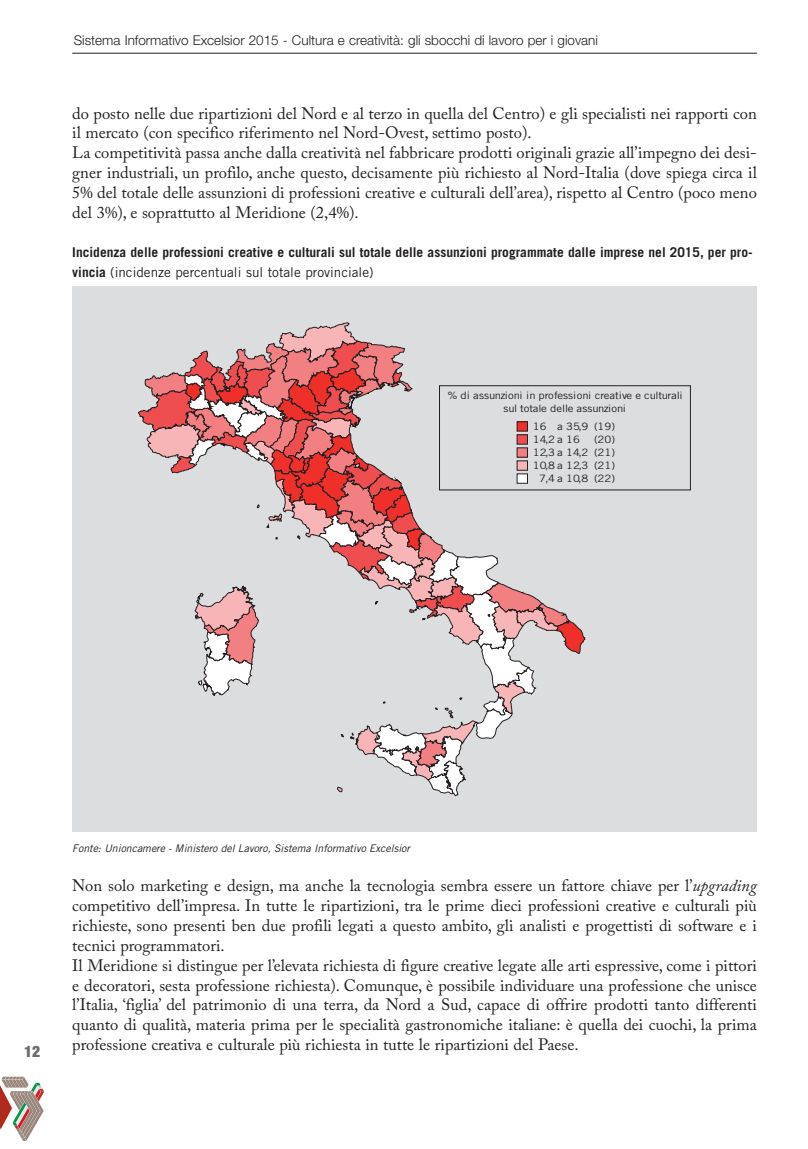
<style>
.page{position:relative;width:808px;height:1149px;background:#fff}
.page>*{position:absolute;margin:0;border:0;box-sizing:border-box;transform-origin:0 0}
.t1{font:16.5px/19.8px "Adobe Caslon Pro";color:#231f20}
.t2{font:900 condensed 15.75px "Helvetica Neue LT Std";color:#6c6d70}
.t3{font:700 13.5px/19.8px "Trade Gothic LT Std";color:#231f20}
.t4{font:300 13.5px "Helvetica Neue LT Std";color:#231f20}
.t5{font:italic 10.5px "Trade Gothic LT Std";color:#231f20}
.t6{font:10.2px/13px "Trade Gothic LT Std";letter-spacing:.005em;color:#231f20;text-align:center;scale:1.11 1}
.s1{font-weight:400}
.s2{font-style:italic}
</style>
<div class="page">
<hr style="left:72px;top:53px;width:685px;height:1px;background:#231f20">
<svg style="left:0;top:1076px;width:45px;height:64px"></svg>
<div style="left:72px;top:286px;width:685px;height:545px;background:#dcdddf"></div>
<svg style="left:138px;top:322px;width:447px;height:473px"></svg>
<div style="left:517px;top:421px;width:10px;height:10px;background:#ee2f2a"></div>
<div style="left:517px;top:421px;width:10px;height:10px;border:1px solid #231f20"></div>
<div style="left:517px;top:434px;width:10px;height:10px;background:#ef4e50"></div>
<div style="left:517px;top:434px;width:10px;height:10px;border:1px solid #231f20"></div>
<div style="left:517px;top:447px;width:10px;height:10px;background:#f27f82"></div>
<div style="left:517px;top:447px;width:10px;height:10px;border:1px solid #231f20"></div>
<div style="left:517px;top:460px;width:10px;height:10px;background:#f8b5b7"></div>
<div style="left:517px;top:473px;width:10px;height:10px;background:#fff"></div>
<div style="left:439px;top:385px;width:251px;height:105px;border:1px solid #231f20"></div>
<p class="t4" style="left:74px;top:36px;width:526px">Sistema Informativo Excelsior 2015 - Cultura e creatività: gli sbocchi di lavoro per i giovani</p>
<p class="t1" style="left:72px;top:105px;width:686px">do posto nelle due ripartizioni del Nord e al terzo in quella del Centro) e gli specialisti nei rapporti con il mercato (con specifico riferimento nel Nord-Ovest, settimo posto).<br>La competitività passa anche dalla creatività nel fabbricare prodotti originali grazie all’impegno dei desi&shy;gner industriali, un profilo, anche questo, decisamente più richiesto al Nord-Italia (dove spiega circa il 5% del totale delle assunzioni di professioni creative e culturali dell’area), rispetto al Centro (poco meno del 3%), e soprattutto al Meridione (2,4%).</p>
<p class="t3" style="left:72px;top:244px;width:682px">Incidenza delle professioni creative e culturali sul totale delle assunzioni programmate dalle imprese nel 2015, per pro&shy;vincia <span class="s1">(incidenze percentuali sul totale provinciale)</span></p>
<p class="t6" style="left:447px;top:389px;width:213px">% di assunzioni in professioni creative e culturali sul totale delle assunzioni</p>
<p class="t6" style="left:533px;top:420px;width:76px;text-align:left">16 a 35,9 (19)<br>14,2 a 16</p>
<p class="t6" style="left:533px;top:433px;width:76px;text-align:right">(20)<br>12,3 a 14,2 (21)<br>10,8 a 12,3 (21)<br>7,4 a 10,8 (22)</p>
<p class="t2" style="left:24px;top:1045px;width:18px">12</p>
<p class="t5" style="left:72px;top:844px;width:339px">Fonte: Unioncamere - Ministero del Lavoro, Sistema Informativo Excelsior</p>
<p class="t1" style="left:72px;top:877px;width:686px">Non solo marketing e design, ma anche la tecnologia sembra essere un fattore chiave per l’<span class="s2">upgrading </span>competitivo dell’impresa. In tutte le ripartizioni, tra le prime dieci professioni creative e culturali più richieste, sono presenti ben due profili legati a questo ambito, gli analisti e progettisti di software e i tecnici programmatori.<br>Il Meridione si distingue per l’elevata richiesta di figure creative legate alle arti espressive, come i pittori e decoratori, sesta professione richiesta). Comunque, è possibile individuare una professione che unisce l’Italia, ‘figlia’ del patrimonio di una terra, da Nord a Sud, capace di offrire prodotti tanto differenti quanto di qualità, materia prima per le specialità gastronomiche italiane: è quella dei cuochi, la prima professione creativa e culturale più richiesta in tutte le ripartizioni del Paese.</p>
</div>
